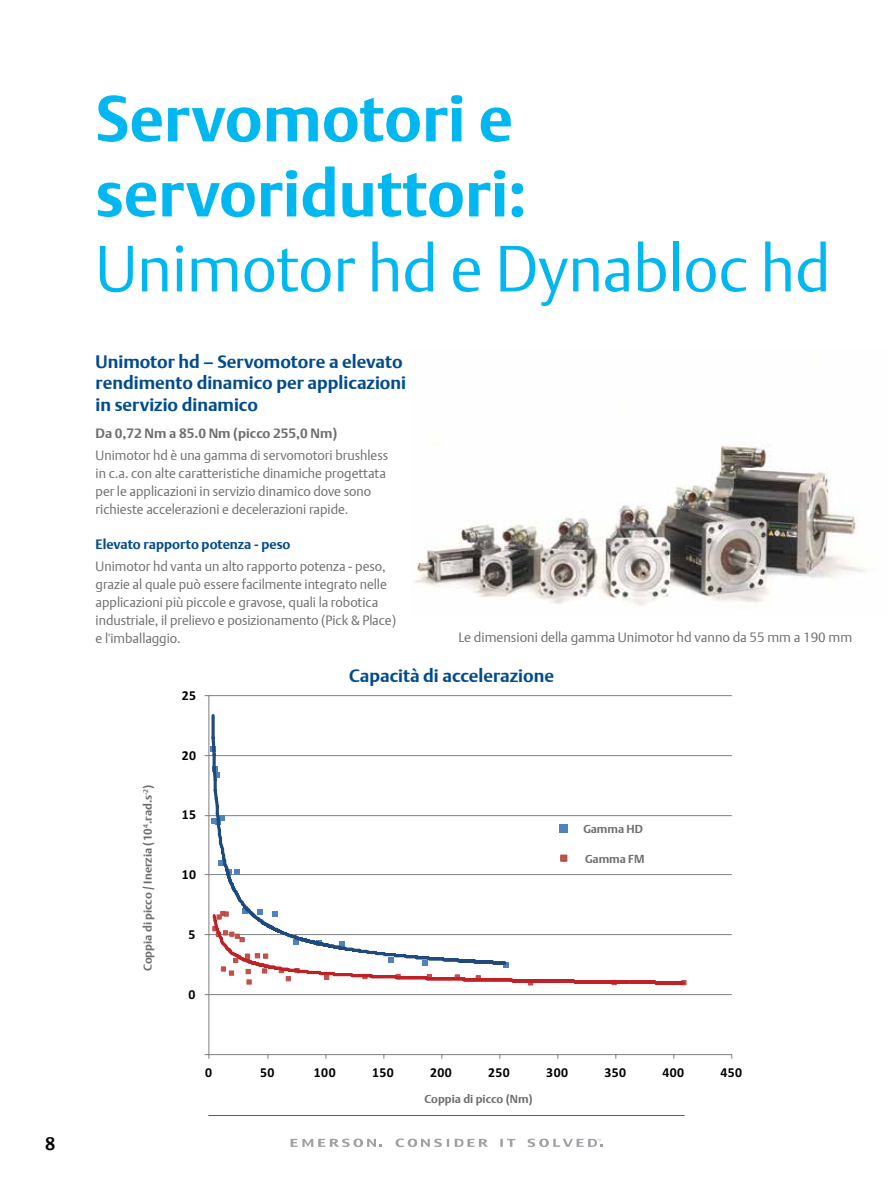
<style>
.page{position:relative;width:893px;height:1191px;background:#fff}
.page>*{position:absolute;margin:0;border:0;box-sizing:border-box;transform-origin:0 0}
.t1{font:700 64.5px/75px "DTL Argo T";color:#00b7f0}
.t2{font:64.5px "DTL Argo T Light";color:#00b7f0}
.t3{font:700 18px/21.6px "DTL Argo T";color:#004b8d}
.t4{font:700 18px "DTL Argo T";color:#000}
.t5{font:700 13.65px "Calibri";letter-spacing:.03em;color:#010101}
.t6{font:13.5px/18px "DTL Argo T Light";color:#6d6e71}
.t7{font:700 13.5px "DTL Argo T";color:#6d6e71}
.t8{font:700 13.5px "DTL Argo T";color:#004b8d}
.t9{font:700 11.55px "DTL Argo T";color:#6d6e71}
</style>
<div class="page">
<hr style="left:208px;top:1115px;width:477px;height:1px;background:#0079c1">
<svg style="left:500px;top:1138px;width:16px;height:8px"></svg>
<svg style="left:455px;top:1138px;width:32px;height:8px"></svg>
<svg style="left:396px;top:1138px;width:53px;height:9px"></svg>
<svg style="left:291px;top:1138px;width:91px;height:9px"></svg>
<svg style="left:527px;top:1138px;width:75px;height:9px"></svg>
<img style="left:414px;top:444px;width:453px;height:162px">
<hr style="left:209px;top:695px;width:523px;height:1px;background:#868686">
<hr style="left:209px;top:755px;width:523px;height:1px;background:#868686">
<hr style="left:209px;top:815px;width:523px;height:1px;background:#868686">
<hr style="left:209px;top:874px;width:523px;height:1px;background:#868686">
<hr style="left:209px;top:934px;width:523px;height:1px;background:#868686">
<hr style="left:209px;top:994px;width:523px;height:1px;background:#868686">
<hr style="left:208px;top:695px;width:1px;height:359px;background:#868686">
<hr style="left:209px;top:1054px;width:523px;height:1px;background:#868686">
<svg style="left:205px;top:712px;width:481px;height:275px"></svg>
<div style="left:559px;top:824px;width:9px;height:9px;background:#4f82be"></div>
<div style="left:560px;top:854px;width:7px;height:7px;background:#c1514f;border:1px solid #bf4d49"></div>
<h2 class="t4" style="left:45px;top:1132px;width:12px">8</h2>
<h1 class="t1" style="left:96px;top:81px;width:433px">Servomotori e servoriduttori:</h1>
<h1 class="t2" style="left:96px;top:230px;width:736px">Unimotor hd e Dynabloc hd</h1>
<h2 class="t3" style="left:96px;top:350px;width:312px">Unimotor hd – Servomotore a elevato rendimento dinamico per applicazioni in servizio dinamico</h2>
<p class="t7" style="left:96px;top:425px;width:243px">Da 0,72 Nm a 85.0 Nm (picco 255,0 Nm)</p>
<p class="t6" style="left:96px;top:446px;width:294px">Unimotor hd è una gamma di servomotori brushless in c.a. con alte caratteristiche dinamiche progettata per le applicazioni in servizio dinamico dove sono richieste accelerazioni e decelerazioni rapide.</p>
<p class="t8" style="left:96px;top:536px;width:196px">Elevato rapporto potenza - peso</p>
<p class="t6" style="left:96px;top:557px;width:302px">Unimotor hd vanta un alto rapporto potenza - peso, grazie al quale può essere facilmente integrato nelle applicazioni più piccole e gravose, quali la robotica industriale, il prelievo e posizionamento (Pick &amp; Place) e l'imballaggio.</p>
<p class="t6" style="left:458px;top:627px;width:395px">Le dimensioni della gamma Unimotor hd vanno da 55 mm a 190 mm</p>
<p class="t9" style="left:141px;top:971px;width:188px;rotate:-90deg">Coppia di picco / Inerzia (10<sup>4</sup>.rad.s<sup>-2</sup>)</p>
<p class="t5" style="left:182px;top:686px;width:16px">25</p>
<p class="t5" style="left:182px;top:746px;width:16px">20</p>
<p class="t5" style="left:182px;top:806px;width:16px">15</p>
<p class="t5" style="left:182px;top:866px;width:16px">10</p>
<p class="t5" style="left:189px;top:925px;width:8px">5</p>
<p class="t5" style="left:189px;top:985px;width:8px">0</p>
<h2 class="t3" style="left:349px;top:664px;width:207px">Capacità di accelerazione</h2>
<p class="t9" style="left:583px;top:822px;width:61px">Gamma HD</p>
<p class="t9" style="left:585px;top:852px;width:61px">Gamma FM</p>
<p class="t5" style="left:205px;top:1063px;width:8px">0</p>
<p class="t5" style="left:260px;top:1063px;width:16px">50</p>
<p class="t5" style="left:314px;top:1063px;width:23px">100</p>
<p class="t5" style="left:372px;top:1063px;width:23px">150</p>
<p class="t5" style="left:430px;top:1063px;width:23px">200</p>
<p class="t5" style="left:488px;top:1063px;width:23px">250</p>
<p class="t5" style="left:546px;top:1063px;width:23px">300</p>
<p class="t5" style="left:604px;top:1063px;width:23px">350</p>
<p class="t5" style="left:662px;top:1063px;width:23px">400</p>
<p class="t5" style="left:721px;top:1063px;width:23px">450</p>
<p class="t9" style="left:424px;top:1092px;width:110px">Coppia di picco (Nm)</p>
</div>
